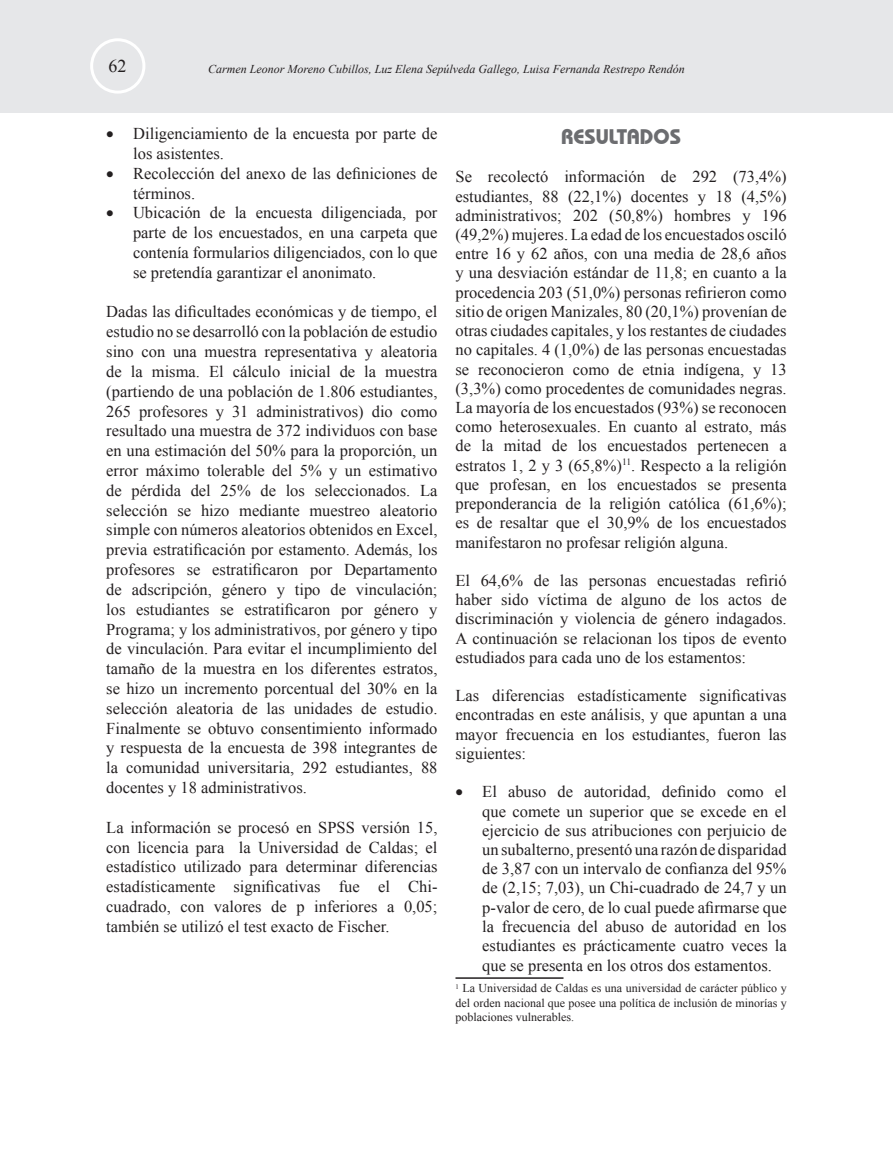
<style>
.page{position:relative;width:893px;height:1149px;background:#fff}
.page>*{position:absolute;margin:0;border:0;box-sizing:border-box;transform-origin:0 0}
.t1{font:700 21px "Bauhaus IT Cby BT";color:#6c6d70}
.t2{font:18px "Times New Roman";color:#231f20}
.t3{font:16.5px/19.2px "Times New Roman";color:#231f20;text-align:justify}
.t4{font:12px/14.4px "Times New Roman";color:#231f20;text-align:justify}
.t5{font:italic 12px "Times New Roman";color:#231f20}
</style>
<div class="page">
<div style="left:0;top:0;width:893px;height:113px;background:#e6e7e9"></div>
<div style="left:90px;top:38px;width:55px;height:56px;border:3px solid #fff;border-radius:50%"></div>
<hr style="left:455px;top:976px;width:108px;height:2px;background:#231f20">
<p class="t2" style="left:109px;top:54px;width:19px">62</p>
<p class="t5" style="left:208px;top:61px;width:478px">Carmen Leonor Moreno Cubillos, Luz Elena Sepúlveda Gallego, Luisa Fernanda Restrepo Rendón</p>
<p class="t3" style="left:133px;top:123px;width:306px;line-height:19.8px;text-indent:-27px">• Diligenciamiento de la encuesta por parte de los asistentes.</p>
<p class="t3" style="left:133px;top:163px;width:306px;line-height:19.8px;text-indent:-27px">• Recolección del anexo de las definiciones de términos.</p>
<p class="t3" style="left:133px;top:203px;width:306px;line-height:19.8px;text-indent:-27px">• Ubicación de la encuesta diligenciada, por parte de los encuestados, en una carpeta que contenía formularios diligenciados, con lo que se pretendía garantizar el anonimato.</p>
<p class="t3" style="left:106px;top:302px;width:333px;line-height:19.8px">Dadas las dificultades económicas y de tiempo, el estudio no se desarrolló con la población de estudio sino con una muestra representativa y aleatoria de la misma. El cálculo inicial de la muestra (partiendo de una población de 1.806 estudiantes, 265 profesores y 31 administrativos) dio como resultado una muestra de 372 individuos con base en una estimación del 50% para la proporción, un error máximo tolerable del 5% y un estimativo de pérdida del 25% de los seleccionados. La selección se hizo mediante muestreo aleatorio simple con números aleatorios obtenidos en Excel, previa estratificación por estamento. Además, los profesores se estratificaron por Departamento de adscripción, género y tipo de vinculación; los estudiantes se estratificaron por género y Programa; y los administrativos, por género y tipo de vinculación. Para evitar el incumplimiento del tamaño de la muestra en los diferentes estratos, se hizo un incremento porcentual del 30% en la selección aleatoria de las unidades de estudio.<br>Finalmente se obtuvo consentimiento informado y respuesta de la encuesta de 398 integrantes de la comunidad universitaria, 292 estudiantes, 88 docentes y 18 administrativos.</p>
<p class="t3" style="left:106px;top:816px;width:333px;line-height:19.8px">La información se procesó en SPSS versión 15, con licencia para la Universidad de Caldas; el estadístico utilizado para determinar diferencias estadísticamente significativas fue el Chi&shy;cuadrado, con valores de p inferiores a 0,05; también se utilizó el test exacto de Fischer.</p>
<p class="t1" style="left:561px;top:123px;width:121px">RESULTADOS</p>
<p class="t3" style="left:455px;top:167px;width:333px">Se recolectó información de 292 (73,4%) estudiantes, 88 (22,1%) docentes y 18 (4,5%) administrativos; 202 (50,8%) hombres y 196 (49,2%) mujeres. La edad de los encuestados osciló entre 16 y 62 años, con una media de 28,6 años y una desviación estándar de 11,8; en cuanto a la procedencia 203 (51,0%) personas refirieron como sitio de origen Manizales, 80 (20,1%) provenían de otras ciudades capitales, y los restantes de ciudades no capitales. 4 (1,0%) de las personas encuestadas se reconocieron como de etnia indígena, y 13 (3,3%) como procedentes de comunidades negras.<br>La mayoría de los encuestados (93%) se reconocen como heterosexuales. En cuanto al estrato, más de la mitad de los encuestados pertenecen a estratos 1, 2 y 3 (65,8%)<sup>11</sup>. Respecto a la religión que profesan, en los encuestados se presenta preponderancia de la religión católica (61,6%); es de resaltar que el 30,9% de los encuestados manifestaron no profesar religión alguna.</p>
<p class="t3" style="left:455px;top:570px;width:333px">El 64,6% de las personas encuestadas refirió haber sido víctima de alguno de los actos de discriminación y violencia de género indagados.<br>A continuación se relacionan los tipos de evento estudiados para cada uno de los estamentos:</p>
<p class="t3" style="left:455px;top:685px;width:333px">Las diferencias estadísticamente significativas encontradas en este análisis, y que apuntan a una mayor frecuencia en los estudiantes, fueron las siguientes:</p>
<p class="t3" style="left:482px;top:781px;width:306px;text-indent:-27px">• El abuso de autoridad, definido como el que comete un superior que se excede en el ejercicio de sus atribuciones con perjuicio de un subalterno, presentó una razón de disparidad de 3,87 con un intervalo de confianza del 95% de (2,15; 7,03), un Chi-cuadrado de 24,7 y un p-valor de cero, de lo cual puede afirmarse que la frecuencia del abuso de autoridad en los estudiantes es prácticamente cuatro veces la que se presenta en los otros dos estamentos.</p>
<p class="t4" style="left:455px;top:980px;width:333px"><sup>1</sup> La Universidad de Caldas es una universidad de carácter público y del orden nacional que posee una política de inclusión de minorías y poblaciones vulnerables.</p>
</div>
